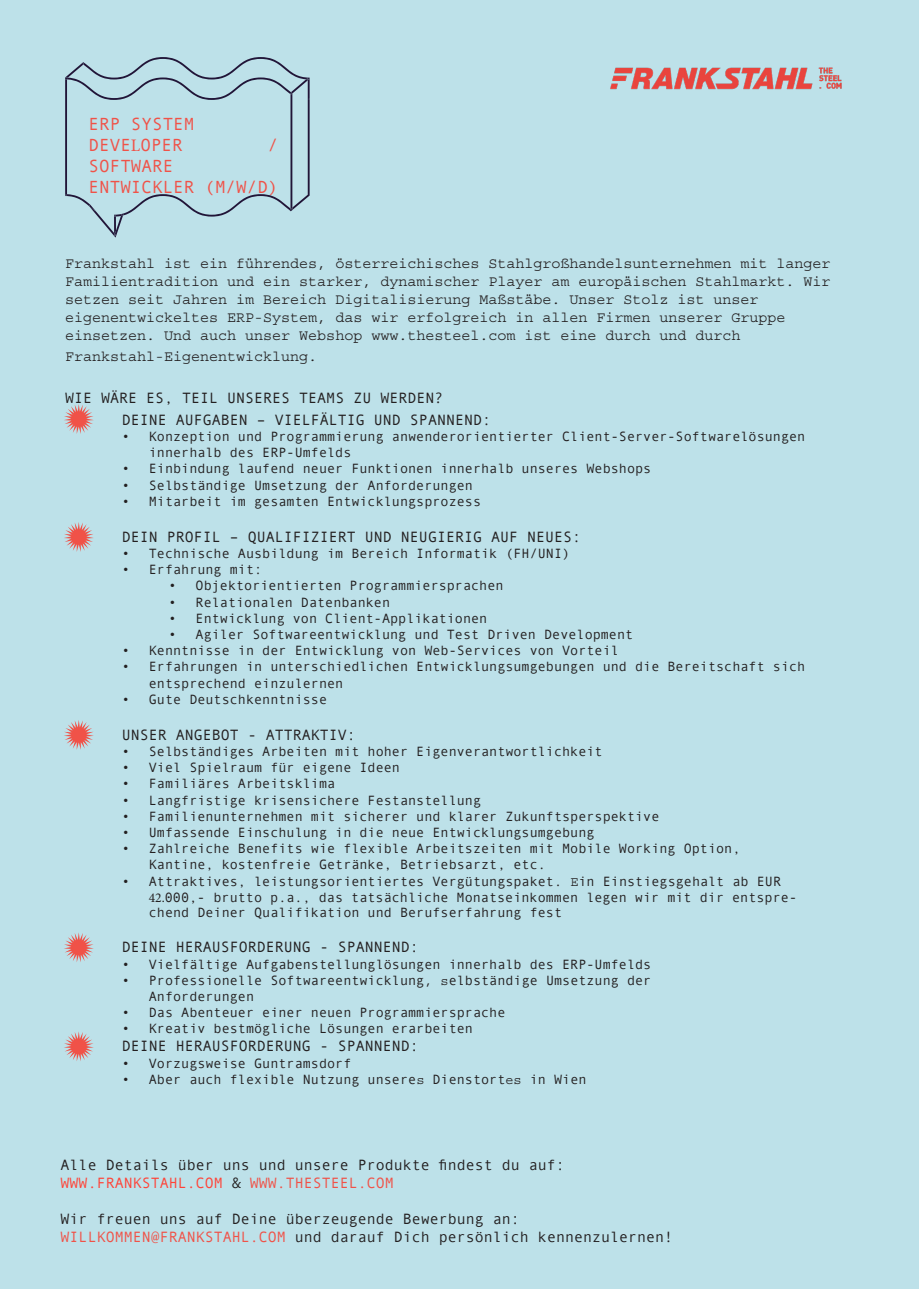
<style>
.page{position:relative;width:919px;height:1289px;background:#fff}
.page>*{position:absolute;margin:0;border:0;box-sizing:border-box;transform-origin:0 0}
.t1{font:17.55px/21.1px "Andale Mono";color:#f05248}
.t2{font:15px/18px "Courier Std";color:#231f20}
.t3{font:15px "Andale Mono";color:#231f20}
.t4{font:15px "Andale Mono";color:#ff4338}
.t5{font:13.5px/16.2px "Andale Mono";color:#231f20}
.s1{font-family:"Minion Pro"}
.s2{font-family:"Courier Std"}
.s3{color:#231f20}
.s4{color:#f05248}
</style>
<div class="page">
<div style="left:0;top:0;width:918px;height:1288px;background:#bde1e9"></div>
<img style="left:610px;top:67px;width:232px;height:23px">
<svg style="left:65px;top:57px;width:244px;height:180px"></svg>
<svg style="left:64px;top:404px;width:30px;height:30px"></svg>
<svg style="left:64px;top:522px;width:29px;height:30px"></svg>
<svg style="left:64px;top:720px;width:30px;height:29px"></svg>
<svg style="left:64px;top:933px;width:30px;height:29px"></svg>
<svg style="left:64px;top:1032px;width:30px;height:29px"></svg>
<p class="t1" style="left:89px;top:112px;width:107px">ERP SYSTEM<br>DEVE<span class="s1">L</span>OPER</p>
<p class="t1" style="left:268px;top:133px;width:12px">/</p>
<p class="t1" style="left:89px;top:155px;width:191px">SOFTWARE<br>ENTWICKLER (M/W/D)</p>
<p class="t2" style="left:65px;top:254px;width:766px">Frankstahl ist ein führendes, österreichisches Stahlgroßhandelsunternehmen mit langer Familientradition und ein starker, dynamischer Player am europäischen Stahlmarkt. Wir setzen seit Jahren im Bereich Digitalisierung Maßstäbe. Unser Stolz ist unser eigenentwickeltes ERP-System, das wir erfolgreich in allen Firmen unserer Gruppe einsetzen. Und auch unser Webshop www.thesteel.com ist eine durch und durch</p>
<p class="t2" style="left:65px;top:347px;width:253px">Frankstahl-Eigenentwicklung.</p>
<p class="t3" style="left:65px;top:388px;width:379px">WIE WÄRE ES, TEIL UNSERES TEAMS ZU WERDEN?</p>
<p class="t3" style="left:122px;top:410px;width:371px">DEINE AUFGABEN – VIELFÄLTIG UND SPANNEND:</p>
<p class="t5" style="left:149px;top:427px;width:658px;text-indent:-27px">• Konzeption und Programmierung anwenderorientierter Client-Server-Softwarelösungen innerhalb des ERP-Umfelds</p>
<p class="t5" style="left:122px;top:460px;width:531px">• Einbindung laufend neuer Funktionen innerhalb unseres Webshops</p>
<p class="t5" style="left:122px;top:476px;width:353px">• Selbständige Umsetzung der Anforderungen</p>
<p class="t5" style="left:122px;top:492px;width:361px">• Mitarbeit im gesamten Entwicklungsprozess</p>
<p class="t3" style="left:122px;top:527px;width:461px">DEIN PROFIL – QUALIFIZIERT UND NEUGIERIG AUF NEUES:</p>
<p class="t5" style="left:122px;top:544px;width:450px">• Technische Ausbildung im Bereich Informatik (FH/UNI)</p>
<p class="t5" style="left:122px;top:561px;width:142px">• Erfahrung mit:</p>
<p class="t5" style="left:169px;top:577px;width:336px">• Objektorientierten Programmiersprachen</p>
<p class="t5" style="left:169px;top:593px;width:223px">• Relationalen Datenbanken</p>
<p class="t5" style="left:169px;top:609px;width:320px">• Entwicklung von Client-Applikationen</p>
<p class="t5" style="left:169px;top:625px;width:466px">• Agiler Softwareentwicklung und Test Driven Development</p>
<p class="t5" style="left:122px;top:642px;width:498px">• Kenntnisse in der Entwicklung von Web-Services von Vorteil</p>
<p class="t5" style="left:149px;top:658px;width:658px;text-indent:-27px">• Erfahrungen in unterschiedlichen Entwicklungsumgebungen und die Bereitschaft sich entsprechend einzulernen</p>
<p class="t5" style="left:122px;top:690px;width:207px">• Gute Deutschkenntnisse</p>
<p class="t3" style="left:122px;top:725px;width:236px">UNSER ANGEBOT - ATTRAKTIV:</p>
<p class="t5" style="left:122px;top:742px;width:482px">• Selbständiges Arbeiten mit hoher Eigenverantwortlichkeit</p>
<p class="t5" style="left:122px;top:759px;width:280px">• Viel Spielraum für eigene Ideen</p>
<p class="t5" style="left:122px;top:775px;width:215px">• Familiäres Arbeitsklima</p>
<p class="t5" style="left:122px;top:791px;width:361px">• Langfristige krisensichere Festanstellung</p>
<p class="t5" style="left:122px;top:807px;width:539px">• Familienunternehmen mit sicherer und klarer Zukunftsperspektive</p>
<p class="t5" style="left:122px;top:823px;width:474px">• Umfassende Einschulung in die neue Entwicklungsumgebung</p>
<p class="t5" style="left:149px;top:840px;width:593px;text-indent:-27px">• Zahlreiche Benefits wie flexible Arbeitszeiten mit Mobile Working Option,<br>Kantine, kostenfreie Getränke, Betriebsarzt, etc.</p>
<p class="t5" style="left:149px;top:872px;width:649px;text-indent:-27px">• Attraktives, leistungsorientiertes Vergütungspaket. <span class="s2">E</span>in Einstiegsgehalt ab EUR<br><span class="s1">42.</span>000,- brutto p.a., das tatsächliche Monatseinkommen legen wir mit dir entspre&shy;chend Deiner Qualifikation und Berufserfahrung fest</p>
<p class="t3" style="left:122px;top:937px;width:299px">DEINE HERAUSFORDERUNG - SPANNEND:</p>
<p class="t5" style="left:122px;top:955px;width:531px">• Vielfältige Aufgabenstellunglösungen innerhalb des ERP-Umfelds</p>
<p class="t5" style="left:149px;top:971px;width:504px;text-indent:-27px">• Professionelle Softwareentwicklung<span class="s2">, s</span>elbständige Umsetzung der<br>Anforderungen</p>
<p class="t5" style="left:122px;top:1003px;width:385px">• Das Abenteuer einer neuen Programmiersprache</p>
<p class="t5" style="left:122px;top:1020px;width:352px">• Kreativ bestmögliche Lösungen erarbeiten</p>
<p class="t3" style="left:122px;top:1036px;width:299px">DEINE HERAUSFORDERUNG - SPANNEND:</p>
<p class="t5" style="left:122px;top:1054px;width:231px">• Vorzugsweise Guntramsdorf</p>
<p class="t5" style="left:122px;top:1070px;width:466px">• Aber auch flexible Nutzung unsere<span class="s2">s</span> Dienstort<span class="s2">es</span> in Wien</p>
<p class="t3" style="left:61px;top:1154px;width:506px">Alle Details über uns und unsere Produkte findest du auf:</p>
<p class="t4" style="left:61px;top:1172px;width:335px">WWW.FRANKSTAHL.COM <span class="s3">&amp;</span> <span class="s4">WWW.THESTEEL.COM</span></p>
<p class="t3" style="left:61px;top:1208px;width:461px">Wir freuen uns auf Deine überzeugende Bewerbung an:</p>
<p class="t3" style="left:61px;top:1226px;width:614px"><span class="s4">WILLKOMMEN@FRANKSTAHL.COM</span> und darauf Dich persönlich kennenzulernen!</p>
</div>
